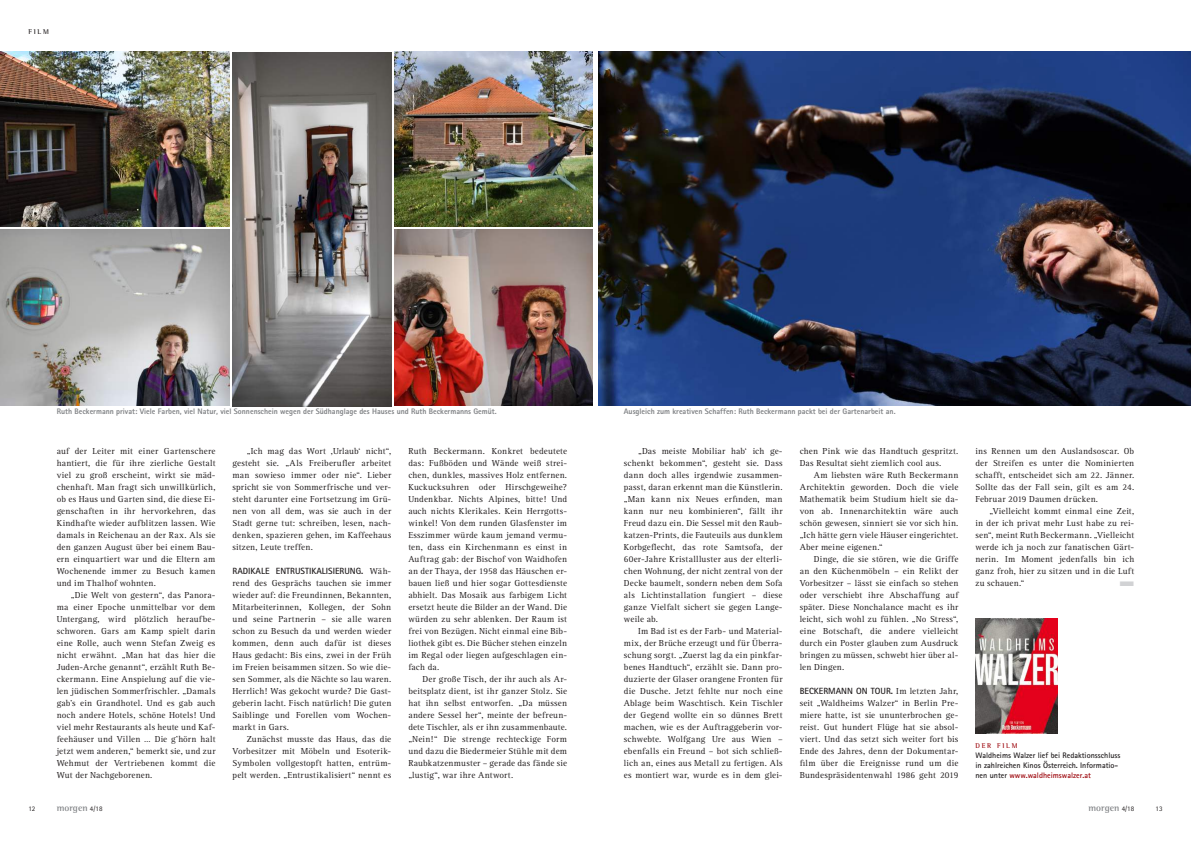
<style>
.page{position:relative;width:1191px;height:842px;background:#fff}
.page>*{position:absolute;margin:0;border:0;box-sizing:border-box;transform-origin:0 0}
.t1{font:700 9.5px "Rotis Semi Serif";color:#808285}
.t2{font:9px/12px "Rotis Serif";letter-spacing:.025em;color:#231f20;text-align:justify}
.t3{font:700 9px "Rotis Sans Serif";color:#231f20}
.t4{font:800 8px "Rotis Sans Serif";color:#808285}
.t5{font:700 8px/10px "Rotis Sans Serif";color:#231f20}
.t6{font:700 7px "Rotis Semi Serif";letter-spacing:.25em;color:#9d070d}
.t7{font:7px "Rotis Sans Serif";color:#231f20}
.t8{font:700 7px "Rotis Semi Serif";color:#231f20}
.t9{font:6.5px "Zapf Dingbats";color:#d1d2d4;scale:3 1}
.s1{font-family:"Rotis Serif";font-weight:400}
.s2{color:#9d070d}
.s3{font-family:"Rotis Sans Serif";font-weight:400;font-size:7px;color:#231f20}
</style>
<div class="page">
<img style="left:598px;top:51px;width:593px;height:354px">
<img style="left:975px;top:618px;width:82px;height:116px">
<img style="left:0;top:51px;width:230px;height:176px">
<img style="left:232px;top:52px;width:159px;height:355px">
<img style="left:0;top:230px;width:230px;height:175px">
<img style="left:394px;top:51px;width:198px;height:176px">
<img style="left:394px;top:230px;width:198px;height:175px">
<p class="t8" style="left:28px;top:27px;width:22px">FILM</p>
<p class="t4" style="left:57px;top:407px;width:441px">Ruth Beckermann privat: Viele Farben, viel Natur, viel Sonnenschein wegen der Südhanglage des Hauses und Ruth Beckermanns Gemüt.</p>
<p class="t4" style="left:624px;top:407px;width:273px">Ausgleich zum kreativen Schaffen: Ruth Beckermann packt bei der Gartenarbeit an.</p>
<p class="t2" style="left:57px;top:445px;width:160px">auf der Leiter mit einer Gartenschere hantiert, die für ihre zierliche Gestalt viel zu groß erscheint, wirkt sie mäd&shy;chenhaft. Man fragt sich unwillkürlich, ob es Haus und Garten sind, die diese Ei&shy;genschaften in ihr hervorkehren, das Kindhafte wieder aufblitzen lassen. Wie damals in Reichenau an der Rax. Als sie den ganzen August über bei einem Bau&shy;ern einquartiert war und die Eltern am Wochenende immer zu Besuch kamen und im Thalhof wohnten.</p>
<p class="t2" style="left:57px;top:589px;width:160px;text-indent:14px">„Die Welt von gestern“, das Panora&shy;ma einer Epoche unmittelbar vor dem Untergang, wird plötzlich heraufbe&shy;schworen. Gars am Kamp spielt darin eine Rolle, auch wenn Stefan Zweig es nicht erwähnt. „Man hat das hier die Juden-Arche genannt“, erzählt Ruth Be&shy;ckermann. Eine Anspielung auf die vie&shy;len jüdischen Sommerfrischler. „Damals gab’s ein Grandhotel. Und es gab auch noch andere Hotels, schöne Hotels! Und viel mehr Restaurants als heute und Kaf&shy;feehäuser und Villen … Die g’hörn halt jetzt wem anderen,“ bemerkt sie, und zur Wehmut der Vertriebenen kommt die Wut der Nachgeborenen.</p>
<p class="t2" style="left:232px;top:445px;width:160px;text-indent:14px">„Ich mag das Wort ,Urlaub‘ nicht“, gesteht sie. „Als Freiberufler arbeitet man sowieso immer oder nie“. Lieber spricht sie von Sommerfrische und ver&shy;steht darunter eine Fortsetzung im Grü&shy;nen von all dem, was sie auch in der Stadt gerne tut: schreiben, lesen, nach&shy;denken, spazieren gehen, im Kaffeehaus sitzen, Leute treffen.</p>
<p class="t3" style="left:232px;top:565px;width:160px">RADIKALE ENTRUSTIKALISIERUNG. <span class="s1">Wäh-</span></p>
<p class="t2" style="left:232px;top:577px;width:160px">rend des Gesprächs tauchen sie immer wieder auf: die Freundinnen, Bekannten, Mitarbeiterinnen, Kollegen, der Sohn und seine Partnerin – sie alle waren schon zu Besuch da und werden wieder kommen, denn auch dafür ist dieses Haus gedacht: Bis eins, zwei in der Früh im Freien beisammen sitzen. So wie die&shy;sen Sommer, als die Nächte so lau waren.<br>Herrlich! Was gekocht wurde? Die Gast&shy;geberin lacht. Fisch natürlich! Die guten Saiblinge und Forellen vom Wochen&shy;markt in Gars.</p>
<p class="t2" style="left:232px;top:733px;width:160px;text-indent:14px">Zunächst musste das Haus, das die Vorbesitzer mit Möbeln und Esoterik-Symbolen vollgestopft hatten, entrüm&shy;pelt werden. „Entrustikalisiert“ nennt es</p>
<p class="t2" style="left:408px;top:445px;width:160px">Ruth Beckermann. Konkret bedeutete das: Fußböden und Wände weiß strei&shy;chen, dunkles, massives Holz entfernen.<br>Kuckucksuhren oder Hirschgeweihe?<br>Undenkbar. Nichts Alpines, bitte! Und auch nichts Klerikales. Kein Herrgotts&shy;winkel! Von dem runden Glasfenster im Esszimmer würde kaum jemand vermu&shy;ten, dass ein Kirchenmann es einst in Auftrag gab: der Bischof von Waidhofen an der Thaya, der 1958 das Häuschen er&shy;bauen ließ und hier sogar Gottesdienste abhielt. Das Mosaik aus farbigem Licht ersetzt heute die Bilder an der Wand. Die würden zu sehr ablenken. Der Raum ist frei von Bezügen. Nicht einmal eine Bib&shy;liothek gibt es. Die Bücher stehen einzeln im Regal oder liegen aufgeschlagen ein&shy;fach da.</p>
<p class="t2" style="left:408px;top:673px;width:160px;text-indent:14px">Der große Tisch, der ihr auch als Ar&shy;beitsplatz dient, ist ihr ganzer Stolz. Sie hat ihn selbst entworfen. „Da müssen andere Sessel her“, meinte der befreun&shy;dete Tischler, als er ihn zusammenbaute. „Nein!“ Die strenge rechteckige Form und dazu die Biedermeier Stühle mit dem Raubkatzenmuster – gerade das fände sie „lustig“, war ihre Antwort.</p>
<p class="t2" style="left:624px;top:445px;width:160px;text-indent:14px">„Das meiste Mobiliar hab‘ ich ge&shy;schenkt bekommen“, gesteht sie. Dass dann doch alles irgendwie zusammen&shy;passt, daran erkennt man die Künstlerin. „Man kann nix Neues erfinden, man kann nur neu kombinieren“, fällt ihr Freud dazu ein. Die Sessel mit den Raub&shy;katzen-Prints, die Fauteuils aus dunklem Korbgeflecht, das rote Samtsofa, der 60er-Jahre Kristallluster aus der elterli&shy;chen Wohnung, der nicht zentral von der Decke baumelt, sondern neben dem Sofa als Lichtinstallation fungiert – diese ganze Vielfalt sichert sie gegen Lange&shy;weile ab.</p>
<p class="t2" style="left:624px;top:625px;width:160px;text-indent:14px">Im Bad ist es der Farb- und Material&shy;mix, der Brüche erzeugt und für Überra&shy;schung sorgt. „Zuerst lag da ein pinkfar&shy;benes Handtuch“, erzählt sie. Dann pro&shy;duzierte der Glaser orangene Fronten für die Dusche. Jetzt fehlte nur noch eine Ablage beim Waschtisch. Kein Tischler der Gegend wollte ein so dünnes Brett machen, wie es der Auftraggeberin vor&shy;schwebte. Wolfgang Ure aus Wien – ebenfalls ein Freund – bot sich schließ&shy;lich an, eines aus Metall zu fertigen. Als es montiert war, wurde es in dem glei-</p>
<p class="t2" style="left:799px;top:445px;width:160px">chen Pink wie das Handtuch gespritzt.<br>Das Resultat sieht ziemlich cool aus.</p>
<p class="t2" style="left:799px;top:469px;width:160px;text-indent:14px">Am liebsten wäre Ruth Beckermann Architektin geworden. Doch die viele Mathematik beim Studium hielt sie da&shy;von ab. Innenarchitektin wäre auch schön gewesen, sinniert sie vor sich hin. „Ich hätte gern viele Häuser eingerichtet.<br>Aber meine eigenen.“</p>
<p class="t2" style="left:799px;top:553px;width:160px;text-indent:14px">Dinge, die sie stören, wie die Griffe an den Küchenmöbeln – ein Relikt der Vorbesitzer – lässt sie einfach so stehen oder verschiebt ihre Abschaffung auf später. Diese Nonchalance macht es ihr leicht, sich wohl zu fühlen. „No Stress“, eine Botschaft, die andere vielleicht durch ein Poster glauben zum Ausdruck bringen zu müssen, schwebt hier über al&shy;len Dingen.</p>
<p class="t3" style="left:799px;top:685px;width:160px">BECKERMANN ON TOUR. <span class="s1">Im letzten Jahr,</span></p>
<p class="t2" style="left:799px;top:697px;width:160px">seit „Waldheims Walzer“ in Berlin Pre&shy;miere hatte, ist sie ununterbrochen ge&shy;reist. Gut hundert Flüge hat sie absol&shy;viert. Und das setzt sich weiter fort bis Ende des Jahres, denn der Dokumentar&shy;film über die Ereignisse rund um die Bundespräsidentenwahl 1986 geht 2019</p>
<p class="t2" style="left:975px;top:445px;width:160px">ins Rennen um den Auslandsoscar. Ob der Streifen es unter die Nominierten schafft, entscheidet sich am 22. Jänner.<br>Sollte das der Fall sein, gilt es am 24.<br>Februar 2019 Daumen drücken.</p>
<p class="t2" style="left:975px;top:505px;width:160px;text-indent:14px">„Vielleicht kommt einmal eine Zeit, in der ich privat mehr Lust habe zu rei&shy;sen“, meint Ruth Beckermann. „Vielleicht werde ich ja noch zur fanatischen Gärt&shy;nerin. Im Moment jedenfalls bin ich ganz froh, hier zu sitzen und in die Luft zu schauen.“</p>
<p class="t9" style="left:1119px;top:581px;width:6px">■</p>
<p class="t6" style="left:975px;top:742px;width:44px">DER FILM</p>
<p class="t5" style="left:975px;top:750px;width:146px">Waldheims Walzer lief bei Redaktionsschluss in zahlreichen Kinos Österreich. Informatio&shy;nen unter <span class="s2">www.waldheimswalzer.at</span></p>
<p class="t7" style="left:28px;top:804px;width:8px">12</p>
<p class="t1" style="left:57px;top:802px;width:47px">morgen <span class="s3">4/18</span></p>
<p class="t1" style="left:1088px;top:802px;width:47px">morgen <span class="s3">4/18</span></p>
<p class="t7" style="left:1155px;top:804px;width:8px">13</p>
</div>
